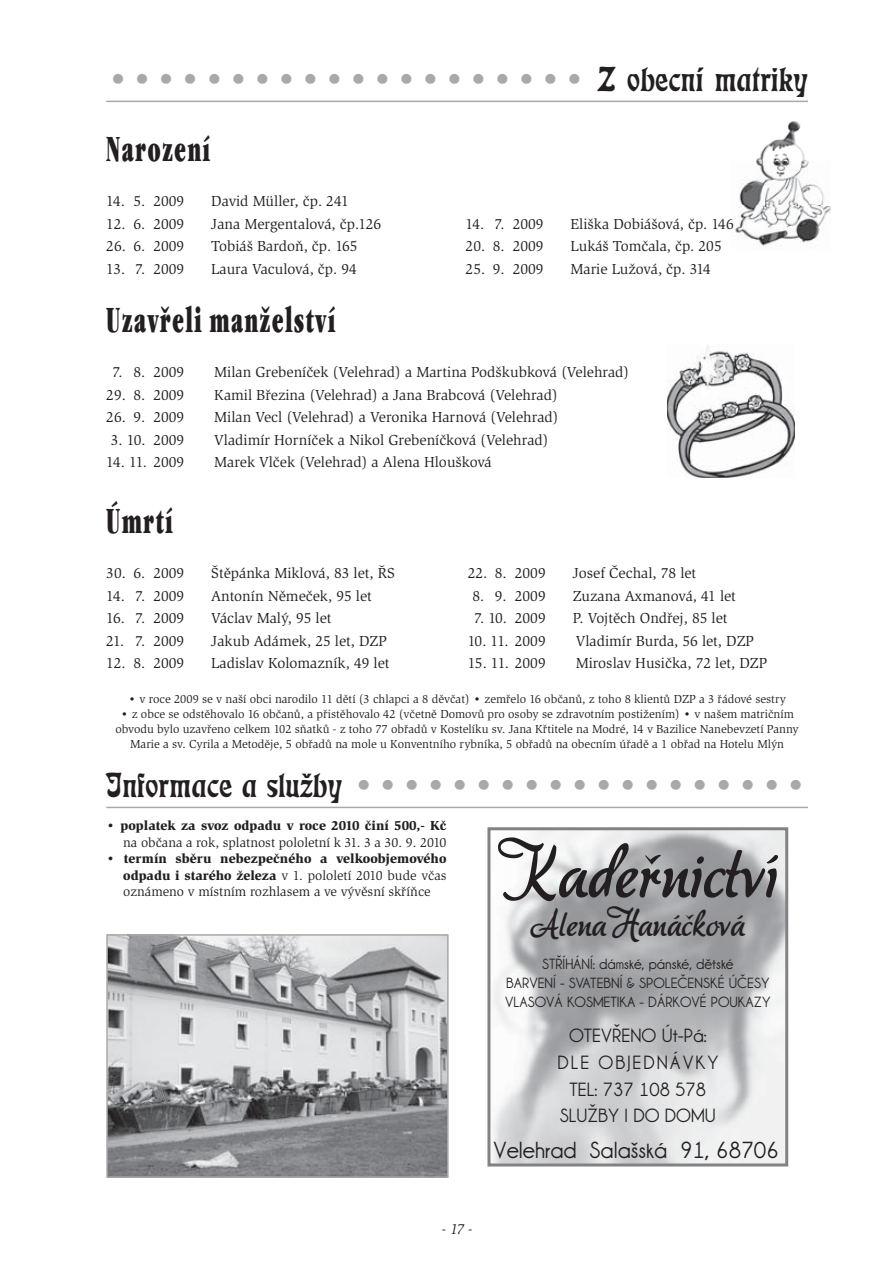
<style>
.page{position:relative;width:893px;height:1263px;background:#fff}
.page>*{position:absolute;margin:0;border:0;box-sizing:border-box;transform-origin:0 0}
.t1{font:73.05px "aka Dora";color:#231f20}
.t2{font:36px "Eckmann DCE";color:#a7a9ac}
.t3{font:36px "Garamond Itc TCE Ultr Cond";letter-spacing:.05em;color:#231f20;scale:.7 1}
.t4{font:36px "aka Dora";color:#231f20}
.t5{font:700 23.7px "Champagne&Limousines";color:#231f20}
.t6{font:700 19.5px/26.7px "Champagne&Limousines";color:#231f20;text-align:center}
.t7{font:15px "Slimbach Itc TCE";color:#231f20}
.t8{font:700 15px/19.2px "Champagne&Limousines";color:#231f20;text-align:center}
.t9{font:italic 15px "Slimbach Itc TCE";color:#231f20}
.t10{font:13.5px/16.5px "Slimbach Itc TCE";color:#231f20}
.t11{font:13.5px "Slimbach Itc TCE Blac";color:#231f20}
.t12{font:12px/15px "Slimbach Itc TCE";color:#231f20;text-align:center}
.s1{color:#231f20}
.s2{font-family:"Slimbach Itc TCE Blac"}
</style>
<div class="page">
<hr style="left:106px;top:101px;width:702px;height:1px;background:#a7a9ac">
<hr style="left:106px;top:807px;width:702px;height:1px;background:#a7a9ac">
<img style="left:667px;top:345px;width:128px;height:133px">
<img style="left:109px;top:937px;width:337px;height:238px">
<div style="left:106px;top:934px;width:343px;height:244px;border:2px solid #a7a9ac"></div>
<img style="left:735px;top:121px;width:96px;height:126px">
<img style="left:493px;top:831px;width:291px;height:332px">
<div style="left:487px;top:827px;width:301px;height:340px;border:3px solid #808285"></div>
<h2 class="t2" style="left:106px;top:65px;width:703px">•••••••••••••••••••• <span class="s1">Z obecní matriky</span></h2>
<h2 class="t3" style="left:106px;top:133px;width:150px">Narození</h2>
<p class="t7" style="left:106px;top:194px;width:79px">14. 5. 2009</p>
<p class="t7" style="left:211px;top:194px;width:139px">David Müller, čp. 241</p>
<p class="t7" style="left:106px;top:216px;width:79px">12. 6. 2009</p>
<p class="t7" style="left:211px;top:216px;width:171px">Jana Mergentalová, čp.126</p>
<p class="t7" style="left:106px;top:239px;width:80px">26. 6. 2009</p>
<p class="t7" style="left:211px;top:239px;width:148px">Tobiáš Bardoň, čp. 165</p>
<p class="t7" style="left:106px;top:261px;width:79px">13. 7. 2009</p>
<p class="t7" style="left:211px;top:261px;width:147px">Laura Vaculová, čp. 94</p>
<p class="t7" style="left:466px;top:216px;width:79px">14. 7. 2009</p>
<p class="t7" style="left:571px;top:216px;width:165px">Eliška Dobiášová, čp. 146</p>
<p class="t7" style="left:466px;top:239px;width:79px">20. 8. 2009</p>
<p class="t7" style="left:571px;top:239px;width:153px">Lukáš Tomčala, čp. 205</p>
<p class="t7" style="left:466px;top:261px;width:79px">25. 9. 2009</p>
<p class="t7" style="left:571px;top:261px;width:142px">Marie Lužová, čp. 314</p>
<h2 class="t3" style="left:106px;top:305px;width:329px">Uzavřeli manželství</h2>
<p class="t7" style="left:113px;top:365px;width:73px">7. 8. 2009</p>
<p class="t7" style="left:214px;top:365px;width:417px">Milan Grebeníček (Velehrad) a Martina Podškubková (Velehrad)</p>
<p class="t7" style="left:106px;top:387px;width:79px">29. 8. 2009</p>
<p class="t7" style="left:214px;top:387px;width:345px">Kamil Březina (Velehrad) a Jana Brabcová (Velehrad)</p>
<p class="t7" style="left:106px;top:410px;width:79px">26. 9. 2009</p>
<p class="t7" style="left:214px;top:410px;width:346px">Milan Vecl (Velehrad) a Veronika Harnová (Velehrad)</p>
<p class="t7" style="left:111px;top:432px;width:75px">3. 10. 2009</p>
<p class="t7" style="left:214px;top:432px;width:336px">Vladimír Horníček a Nikol Grebeníčková (Velehrad)</p>
<p class="t7" style="left:106px;top:455px;width:79px">14. 11. 2009</p>
<p class="t7" style="left:214px;top:455px;width:279px">Marek Vlček (Velehrad) a Alena Hloušková</p>
<h2 class="t3" style="left:106px;top:506px;width:96px">Úmrtí</h2>
<p class="t7" style="left:106px;top:566px;width:79px">30. 6. 2009</p>
<p class="t7" style="left:211px;top:566px;width:185px">Štěpánka Miklová, 83 let, ŘS</p>
<p class="t7" style="left:106px;top:588px;width:80px">14. 7. 2009</p>
<p class="t7" style="left:211px;top:588px;width:162px">Antonín Němeček, 95 let</p>
<p class="t7" style="left:106px;top:611px;width:79px">16. 7. 2009</p>
<p class="t7" style="left:211px;top:611px;width:122px">Václav Malý, 95 let</p>
<p class="t7" style="left:106px;top:633px;width:80px">21. 7. 2009</p>
<p class="t7" style="left:211px;top:633px;width:177px">Jakub Adámek, 25 let, DZP</p>
<p class="t7" style="left:106px;top:656px;width:79px">12. 8. 2009</p>
<p class="t7" style="left:211px;top:656px;width:180px">Ladislav Kolomazník, 49 let</p>
<p class="t7" style="left:468px;top:566px;width:79px">22. 8. 2009</p>
<p class="t7" style="left:573px;top:566px;width:125px">Josef Čechal, 78 let</p>
<p class="t7" style="left:472px;top:588px;width:75px">8. 9. 2009</p>
<p class="t7" style="left:573px;top:588px;width:165px">Zuzana Axmanová, 41 let</p>
<p class="t7" style="left:474px;top:611px;width:73px">7. 10. 2009</p>
<p class="t7" style="left:573px;top:611px;width:156px">P. Vojtěch Ondřej, 85 let</p>
<p class="t7" style="left:468px;top:633px;width:79px">10. 11. 2009</p>
<p class="t7" style="left:576px;top:633px;width:179px">Vladimír Burda, 56 let, DZP</p>
<p class="t7" style="left:468px;top:656px;width:79px">15. 11. 2009</p>
<p class="t7" style="left:576px;top:656px;width:193px">Miroslav Husička, 72 let, DZP</p>
<p class="t12" style="left:128px;top:691px;width:659px">• v roce 2009 se v naší obci narodilo 11 dětí (3 chlapci a 8 děvčat) • zemřelo 16 občanů, z toho 8 klientů DZP a 3 řádové sestry</p>
<p class="t12" style="left:115px;top:706px;width:685px">• z obce se odstěhovalo 16 občanů, a přistěhovalo 42 (včetně Domovů pro osoby se zdravotním postižením) • v našem matričním obvodu bylo uzavřeno celkem 102 sňatků - z toho 77 obřadů v Kostelíku sv. Jana Křtitele na Modré, 14 v Bazilice Nanebevzetí Panny<br>Marie a sv. Cyrila a Metoděje, 5 obřadů na mole u Konventního rybníka, 5 obřadů na obecním úřadě a 1 obřad na Hotelu Mlýn</p>
<h2 class="t2" style="left:106px;top:771px;width:703px"><span class="s1">Informace a služby</span> •••••••••••••••••••</h2>
<p class="t11" style="left:106px;top:819px;width:342px">• poplatek za svoz odpadu v roce 2010 činí 500,- Kč</p>
<p class="t10" style="left:123px;top:835px;width:325px">na občana a rok, splatnost pololetní k 31. 3 a 30. 9. 2010</p>
<p class="t11" style="left:106px;top:852px;width:342px">• termín sběru nebezpečného a velkoobjemového</p>
<p class="t10" style="left:123px;top:868px;width:325px"><span class="s2">odpadu i starého železa</span> v 1. pololetí 2010 bude včas oznámeno v místním rozhlasem a ve vývěsní skříňce</p>
<h1 class="t1" style="left:497px;top:832px;width:283px">Kadeřnictví</h1>
<h2 class="t4" style="left:530px;top:904px;width:217px">AlenaHanáčková</h2>
<p class="t8" style="left:505px;top:954px;width:267px">STŘÍHÁNÍ: dámské, pánské, dětské<br>BARVENÍ - SVATEBNÍ &amp; SPOLEČENSKÉ ÚČESY<br>VLASOVÁ KOSMETIKA - DÁRKOVÉ POUKAZY</p>
<h3 class="t6" style="left:557px;top:1022px;width:162px">OTEVŘENO Út-Pá:<br>DLE OBJEDNÁVKY<br>TEL: 737 108 578<br>SLUŽBY I DO DOMU</h3>
<h3 class="t5" style="left:493px;top:1137px;width:287px">Velehrad Salašská 91, 68706</h3>
<p class="t9" style="left:442px;top:1221px;width:32px">- 17 -</p>
</div>
